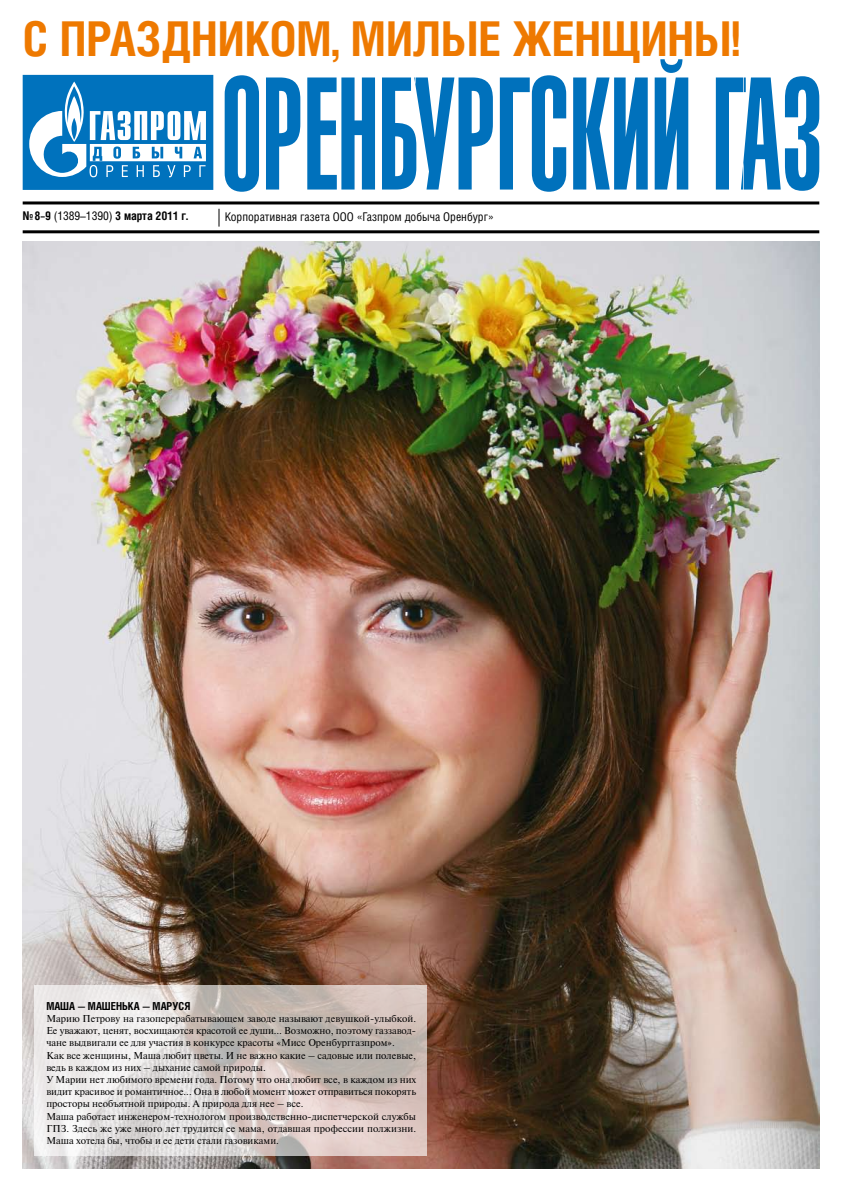
<style>
.page{position:relative;width:842px;height:1191px;background:#fff}
.page>*{position:absolute;margin:0;border:0;box-sizing:border-box;transform-origin:0 0}
.t1{font:700 48px "Helios Cond";color:#ee7900}
.t2{font:12px "Helios Cond";color:#000}
.t3{font:700 12px "Helios Cond";letter-spacing:-.005em;color:#000}
.t4{font:700 11px "Helios Cond";color:#000}
.t5{font:10px/12.2px "Newton";color:#000}
.s1{font-weight:400}
</style>
<div class="page">
<hr style="left:23px;top:230px;width:796px;height:3px;background:#000">
<hr style="left:23px;top:201px;width:796px;height:3px;background:#000">
<svg style="left:225px;top:59px;width:594px;height:133px"></svg>
<svg style="left:23px;top:75px;width:190px;height:115px"></svg>
<svg style="left:219px;top:209px;width:1px;height:18px"></svg>
<img style="left:23px;top:241px;width:796px;height:927px">
<svg style="left:34px;top:985px;width:393px;height:171px;background:#d9d0cd"></svg>
<h1 class="t1" style="left:23px;top:10px;width:719px">С ПРАЗДНИКОМ, МИЛЫЕ ЖЕНЩИНЫ!</h1>
<p class="t3" style="left:23px;top:209px;width:167px">№ 8–9 <span class="s1">(1389–1390)</span> 3 марта 2011 г.</p>
<p class="t2" style="left:225px;top:210px;width:271px">Корпоративная газета ООО «Газпром добыча Оренбург»</p>
<p class="t4" style="left:46px;top:999px;width:146px">Маша — Машен ька — Маруся</p>
<p class="t5" style="left:46px;top:1012px;width:371px">Марию Петрову на газоперерабатывающем заводе называют девушкой-улыбкой.<br>Ее уважают, ценят, восхищаются красотой ее души… Возможно, поэтому газзавод&shy;чане выдвигали ее для участия в конкурсе красоты «Мисс Оренбурггазпром».<br>Как все женщины, Маша любит цветы. И не важно какие – садовые или полевые, ведь в каждом из них – дыхание самой природы.<br>У Марии нет любимого времени года. Потому что она любит все, в каждом из них видит красивое и романтичное... Она в любой момент может отправиться покорять просторы необъятной природы. А природа для нее – все.<br>Маша работает инженером-технологом производственно-диспетчерской службы ГПЗ. Здесь же уже много лет трудится ее мама, отдавшая профессии полжизни.<br>Маша хотела бы, чтобы и ее дети стали газовиками.</p>
</div>
